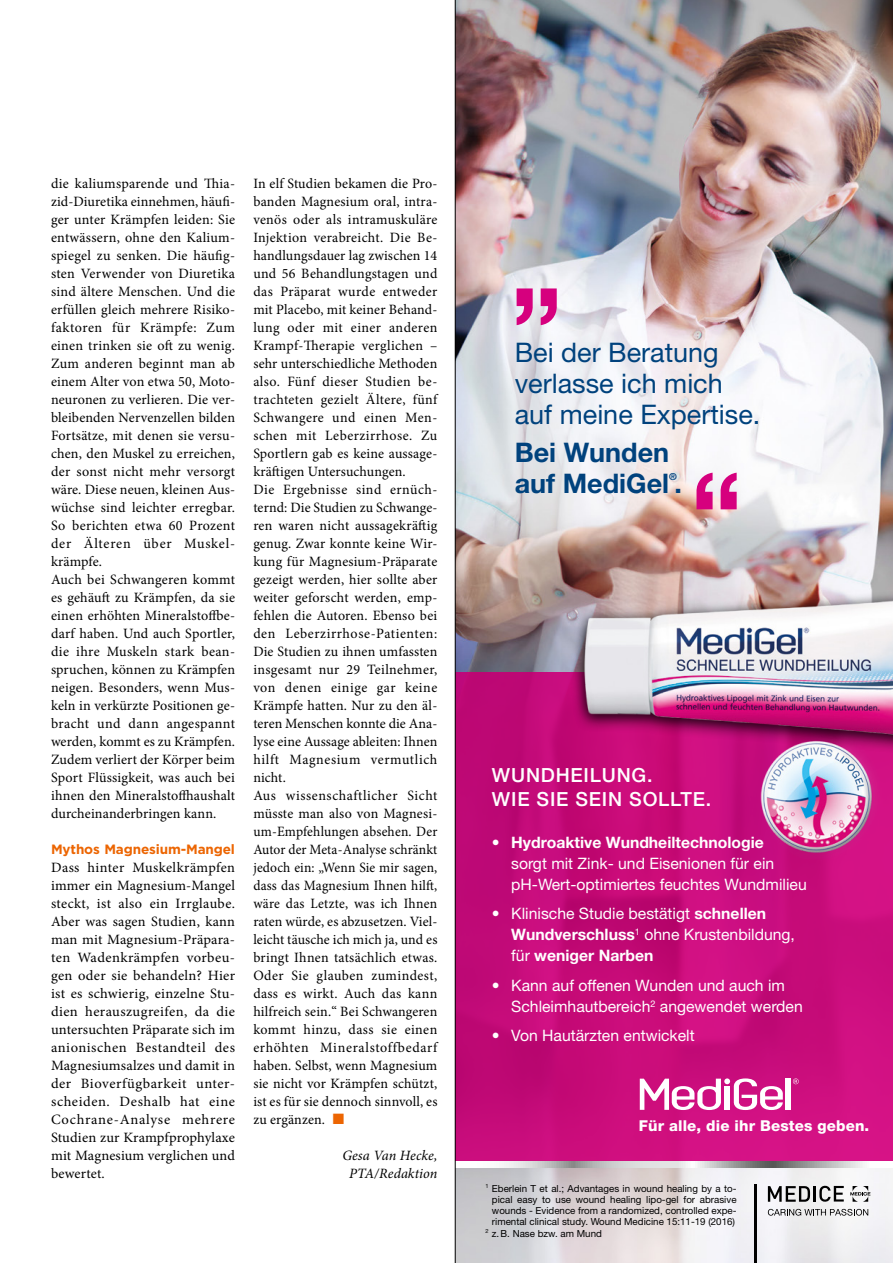
<style>
.page{position:relative;width:893px;height:1263px;background:#fff}
.page>*{position:absolute;margin:0;border:0;box-sizing:border-box;transform-origin:0 0}
.t1{font:700 114.3px "Helvetica Neue LT Pro";color:#d6007e}
.t2{font:27px/30.8px "Helvetica Neue LT Pro";color:#00427d}
.t3{font:700 27px/30.8px "Helvetica Neue LT Pro";color:#00427d}
.t4{font:500 19.5px/24px "Helvetica Neue LT Pro";letter-spacing:.04em;color:#fff}
.t5{font:15.75px/21px "Helvetica Neue LT Pro";color:#fff}
.t6{font:800 15px "Helvetica Neue LT Pro";letter-spacing:.01em;color:#fff}
.t7{font:14.25px/18px "Minion Pro";letter-spacing:.015em;color:#000}
.t8{font:italic 14.25px/18px "Minion Pro";letter-spacing:.005em;color:#000;text-align:center}
.t9{font:700 13.5px "Gotham";letter-spacing:-.01em;color:#ec6502}
.t10{font:9.75px "Helvetica Neue LT Pro";color:#000}
.t11{font:700 9.6px "Helvetica Neue LT Pro";color:#00427d}
.s1{color:#ec6502}
.s2{font-weight:700}
</style>
<div class="page">
<img style="left:456px;top:0;width:437px;height:1263px">
<div style="left:456px;top:672px;width:437px;height:489px;background:linear-gradient(to right,#c00875,#d01081)"></div>
<img style="left:557px;top:567px;width:336px;height:193px">
<div style="left:786px;top:1079px;width:5px;height:31px;background:#fff"></div>
<svg style="left:640px;top:1078px;width:143px;height:32px"></svg>
<svg style="left:793px;top:1078px;width:6px;height:6px"></svg>
<img style="left:747px;top:724px;width:138px;height:137px">
<hr style="left:813px;top:1186px;width:3px;height:15px;background:#000">
<svg style="left:819px;top:1186px;width:25px;height:16px"></svg>
<svg style="left:850px;top:1186px;width:20px;height:16px"></svg>
<svg style="left:768px;top:1186px;width:42px;height:16px"></svg>
<svg style="left:768px;top:1209px;width:100px;height:6px"></svg>
<hr style="left:754px;top:1184px;width:2px;height:79px;background:#000">
<svg style="left:456px;top:1161px;width:437px;height:6px"></svg>
<hr style="left:455px;top:0;width:1px;height:1263px;background:#000">
<p class="t7" style="left:51px;top:175px;width:186px">die kaliumsparende und Thia&shy;zid-Diuretika einnehmen, häufi&shy;ger unter Krämpfen leiden: Sie entwässern, ohne den Kalium&shy;spiegel zu senken. Die häufig&shy;sten Verwender von Diuretika sind ältere Menschen. Und die erfüllen gleich mehrere Risiko&shy;faktoren für Krämpfe: Zum einen trinken sie oft zu wenig.<br>Zum anderen beginnt man ab einem Alter von etwa 50, Moto&shy;neuronen zu verlieren. Die ver&shy;bleibenden Nervenzellen bilden<br>Fortsätze, mit denen sie versu&shy;chen, den Muskel zu erreichen, der sonst nicht mehr versorgt wäre. Diese neuen, kleinen Aus&shy;wüchse sind leichter erregbar.<br>So berichten etwa 60 Prozent der Älteren über Muskel&shy;krämpfe.<br>Auch bei Schwangeren kommt es gehäuft zu Krämpfen, da sie einen erhöhten Mineralstoffbe&shy;darf haben. Und auch Sportler, die ihre Muskeln stark bean&shy;spruchen, können zu Krämpfen neigen. Besonders, wenn Mus&shy;keln in verkürzte Positionen ge&shy;bracht und dann angespannt werden, kommt es zu Krämpfen.<br>Zudem verliert der Körper beim<br>Sport Flüssigkeit, was auch bei ihnen den Mineralstoffhaushalt durcheinanderbringen kann.</p>
<p class="t9" style="left:51px;top:840px;width:186px">Mythos Magnesium-Mangel</p>
<p class="t7" style="left:51px;top:859px;width:186px;text-align:justify">Dass hinter Muskelkrämpfen immer ein Magnesium-Mangel steckt, ist also ein Irrglaube.<br>Aber was sagen Studien, kann man mit Magnesium-Präpara&shy;ten Wadenkrämpfen vorbeu&shy;gen oder sie behandeln? Hier ist es schwierig, einzelne Stu&shy;dien herauszugreifen, da die untersuchten Präparate sich im anionischen Bestandteil des Magnesiumsalzes und damit in der Bioverfügbarkeit unter&shy;scheiden. Deshalb hat eine Cochrane-Analyse mehrere Studien zur Krampfprophylaxe mit Magnesium verglichen und bewertet.</p>
<p class="t7" style="left:253px;top:175px;width:186px">In elf Studien bekamen die Pro&shy;banden Magnesium oral, intra&shy;venös oder als intramuskuläre<br>Injektion verabreicht. Die Be&shy;handlungsdauer lag zwischen 14 und 56 Behandlungstagen und das Präparat wurde entweder mit Placebo, mit keiner Behand&shy;lung oder mit einer anderen<br>Krampf-Therapie verglichen – sehr unterschiedliche Methoden also. Fünf dieser Studien be&shy;trachteten gezielt Ältere, fünf<br>Schwangere und einen Men&shy;schen mit Leberzirrhose. Zu<br>Sportlern gab es keine aussage&shy;kräftigen Untersuchungen.<br>Die Ergebnisse sind ernüch&shy;ternd: Die Studien zu Schwange&shy;ren waren nicht aussagekräftig genug. Zwar konnte keine Wir&shy;kung für Magnesium-Präparate gezeigt werden, hier sollte aber weiter geforscht werden, emp&shy;fehlen die Autoren. Ebenso bei den Leberzirrhose-Patienten:<br>Die Studien zu ihnen umfassten insgesamt nur 29 Teilnehmer, von denen einige gar keine<br>Krämpfe hatten. Nur zu den äl&shy;teren Menschen konnte die Ana&shy;lyse eine Aussage ableiten: Ihnen hilft Magnesium vermutlich nicht.<br>Aus wissenschaftlicher Sicht müsste man also von Magnesi&shy;um-Empfehlungen absehen. Der<br>Autor der Meta-Analyse schränkt jedoch ein: „Wenn Sie mir sagen, dass das Magnesium Ihnen hilft, wäre das Letzte, was ich Ihnen raten würde, es abzusetzen. Viel&shy;leicht täusche ich mich ja, und es bringt Ihnen tatsächlich etwas.<br>Oder Sie glauben zumindest, dass es wirkt. Auch das kann hilfreich sein.“ Bei Schwangeren kommt hinzu, dass sie einen erhöhten Mineralstoffbedarf haben. Selbst, wenn Magnesium sie nicht vor Krämpfen schützt, ist es für sie dennoch sinnvoll, es zu ergänzen. <span class="s1">■</span></p>
<p class="t8" style="left:342px;top:1147px;width:96px">Gesa Van Hecke,<br>PTA/Redaktion</p>
<h1 class="t1" style="left:510px;top:195px;width:54px">„</h1>
<h2 class="t2" style="left:515px;top:336px;width:247px">Bei der Beratung verlasse ich mich auf meine Expertise.</h2>
<h2 class="t3" style="left:515px;top:436px;width:169px">Bei Wunden auf MediGel .</h2>
<p class="t11" style="left:669px;top:470px;width:9px">®</p>
<h1 class="t1" style="left:690px;top:443px;width:54px">“</h1>
<h3 class="t4" style="left:492px;top:762px;width:221px">WUNDHEILUNG.<br>WIE SIE SEIN SOLLTE.</h3>
<p class="t5" style="left:511px;top:831px;width:297px;text-indent:-19px">• <span class="s2">Hydroaktive Wundheiltechnologie<br></span>sorgt mit Zink- und Eisenionen für ein pH-Wert-optimiertes feuchtes Wundmilieu</p>
<p class="t5" style="left:511px;top:903px;width:285px;text-indent:-19px">• Klinische Studie bestätigt <span class="s2">schnellen<br>Wundverschluss</span><sup>1</sup> ohne Krustenbildung, für <span class="s2">weniger Narben</span></p>
<p class="t5" style="left:511px;top:974px;width:293px;text-indent:-19px">• Kann auf offenen Wunden und auch im<br>Schleimhautbereich<sup>2</sup> angewendet werden</p>
<p class="t5" style="left:492px;top:1025px;width:204px">• Von Hautärzten entwickelt</p>
<p class="t6" style="left:639px;top:1117px;width:232px">Für alle, die ihr Bestes geben.</p>
<p class="t10" style="left:486px;top:1182px;width:252px"><sup>1</sup> Eberlein T et al.; Advantages in wound healing by a to-</p>
<p class="t10" style="left:492px;top:1193px;width:246px">pical easy to use wound healing lipo-gel for abrasive</p>
<p class="t10" style="left:492px;top:1204px;width:246px">wounds - Evidence from a randomized, controlled expe-</p>
<p class="t10" style="left:492px;top:1216px;width:245px">rimental clinical study. Wound Medicine 15:11-19 (2016)</p>
<p class="t10" style="left:486px;top:1227px;width:118px"><sup>2</sup> z.B. Nase bzw. am Mund</p>
</div>
